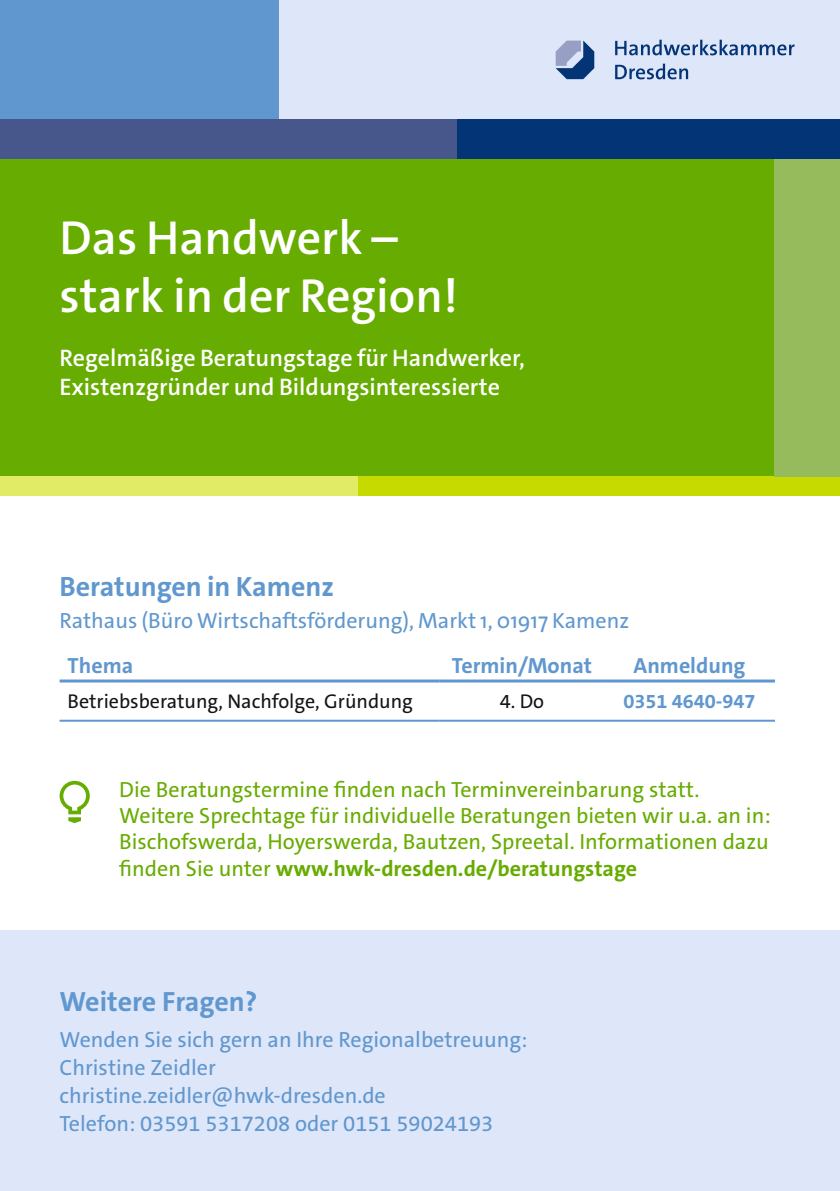
<style>
.page{position:relative;width:840px;height:1191px;background:#fff}
.page>*{position:absolute;margin:0;border:0;box-sizing:border-box;transform-origin:0 0}
.t1{font:600 48px/57.6px "The Sans C5";color:#fff}
.t2{font:700 28px "The Sans C5";color:#6097ce}
.t3{font:600 24px/28.8px "The Sans C5";color:#fff}
.t4{font:22px/26.4px "The Sans C5";color:#67ac00}
.t5{font:22px/28px "The Sans C5";color:#6097ce}
.t6{font:700 22px "The Sans C5";color:#6097ce}
.t7{font:20px "The Sans C5";color:#131413}
.t8{font:700 20px "The Sans C5";color:#6097ce}
.s1{font-weight:700}
</style>
<div class="page">
<div style="left:0;top:0;width:839px;height:119px;background:#dee6f9"></div>
<div style="left:0;top:0;width:278px;height:119px;background:#6097ce"></div>
<div style="left:0;top:119px;width:839px;height:40px;background:#033475"></div>
<div style="left:0;top:119px;width:456px;height:40px;background:#47578c"></div>
<div style="left:0;top:159px;width:839px;height:317px;background:#67ac00"></div>
<div style="left:0;top:476px;width:839px;height:20px;background:#c7da00"></div>
<div style="left:0;top:476px;width:357px;height:20px;background:#e1eb65"></div>
<div style="left:774px;top:159px;width:65px;height:317px;background:#96bb5c"></div>
<svg style="left:555px;top:41px;width:39px;height:38px"></svg>
<svg style="left:615px;top:40px;width:179px;height:15px"></svg>
<svg style="left:615px;top:64px;width:72px;height:15px"></svg>
<hr style="left:60px;top:679px;width:379px;height:3px;background:#6097ce">
<hr style="left:439px;top:679px;width:164px;height:3px;background:#6097ce">
<hr style="left:603px;top:679px;width:171px;height:3px;background:#6097ce">
<hr style="left:60px;top:719px;width:379px;height:2px;background:#6097ce">
<hr style="left:439px;top:719px;width:164px;height:2px;background:#6097ce">
<hr style="left:603px;top:719px;width:171px;height:2px;background:#6097ce">
<div style="left:0;top:930px;width:839px;height:261px;background:#dee6f9"></div>
<svg style="left:60px;top:781px;width:30px;height:42px"></svg>
<h1 class="t1" style="left:60px;top:209px;width:400px">Das Handwerk – stark in der Region!</h1>
<p class="t3" style="left:60px;top:343px;width:466px">Regelmäßige Beratungstage für Handwerker,<br>Existenzgründer und Bildungsinteressierte</p>
<p class="t2" style="left:60px;top:569px;width:276px">Beratungen in Kamenz</p>
<p class="t5" style="left:60px;top:607px;width:571px">Rathaus (Büro Wirtschaftsförderung), Markt 1, 01917 Kamenz</p>
<p class="t6" style="left:68px;top:651px;width:67px">Thema</p>
<p class="t6" style="left:451px;top:651px;width:141px">Termin/Monat</p>
<p class="t6" style="left:633px;top:651px;width:113px">Anmeldung</p>
<p class="t7" style="left:68px;top:688px;width:346px">Betriebsberatung, Nachfolge, Gründung</p>
<p class="t7" style="left:499px;top:688px;width:46px">4. Do</p>
<p class="t8" style="left:623px;top:688px;width:134px">0351 4640-947</p>
<p class="t4" style="left:119px;top:776px;width:652px">Die Beratungstermine finden nach Terminvereinbarung statt.<br>Weitere Sprechtage für individuelle Beratungen bieten wir u.a. an in:<br>Bischofswerda, Hoyerswerda, Bautzen, Spreetal. Informationen dazu finden Sie unter <span class="s1">www.hwk-dresden.de/beratungstage</span></p>
<p class="t2" style="left:60px;top:983px;width:199px">Weitere Fragen?</p>
<p class="t5" style="left:60px;top:1025px;width:469px">Wenden Sie sich gern an Ihre Regionalbetreuung:<br>Christine Zeidler christine.zeidler@hwk-dresden.de<br>Telefon: 03591 5317208 oder 0151 59024193</p>
</div>
